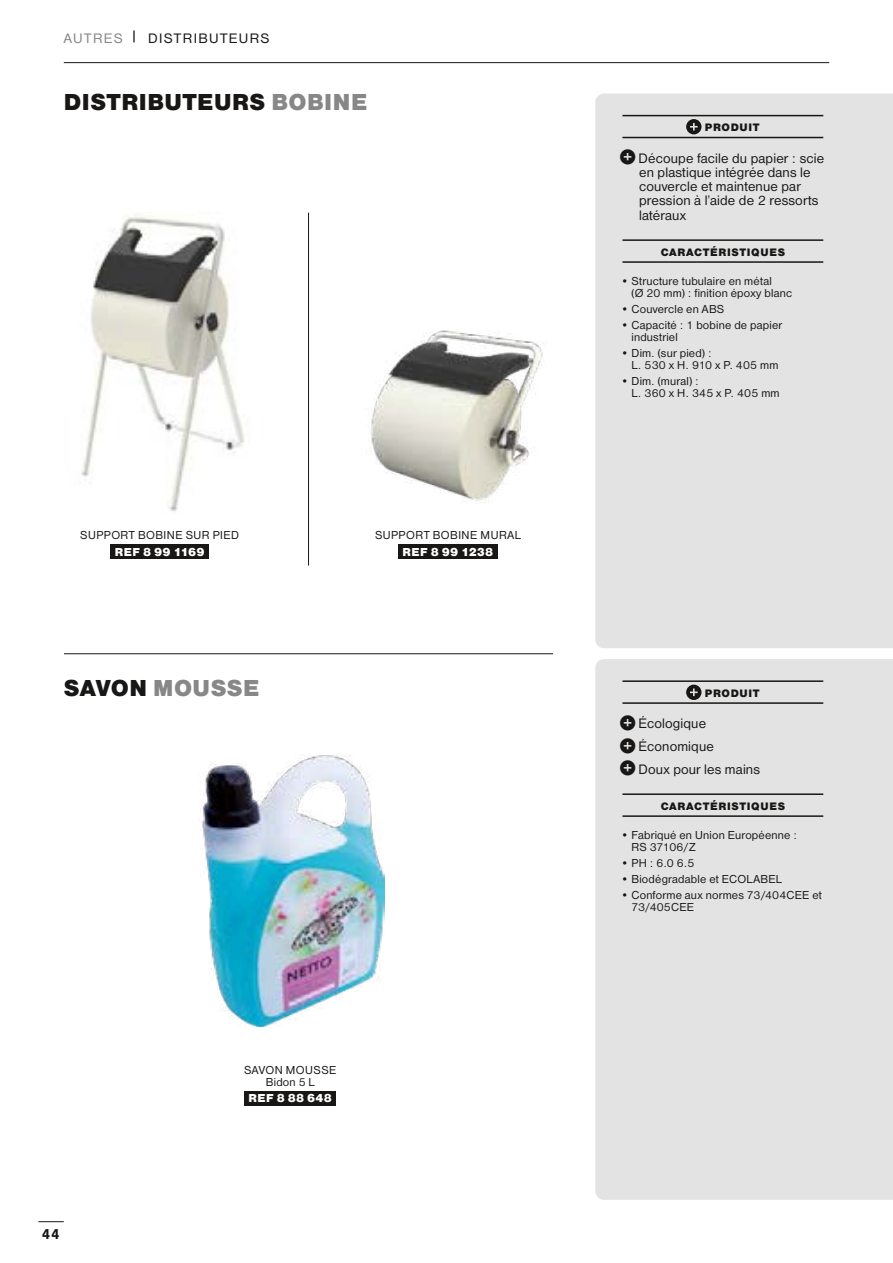
<style>
.page{position:relative;width:893px;height:1263px;background:#fff}
.page>*{position:absolute;margin:0;border:0;box-sizing:border-box;transform-origin:0 0}
.t1{font:24px "Nimbus Sans DOT Blac";letter-spacing:.02em;color:#181716}
.t2{font:24px "Nimbus Sans DOT Blac";letter-spacing:.02em;color:#868786}
.t3{font:700 15px "Nimbus San";color:#181716}
.t4{font:14.25px/14.2px "Nimbus Sans DOT";letter-spacing:.01em;color:#181716}
.t5{font:14.25px "Nimbus Sans DOT";letter-spacing:.095em;color:#181716}
.t6{font:12px/12.3px "Nimbus Sans DOT";letter-spacing:.015em;color:#181716}
.t7{font:12px "Nimbus Sans DOT";letter-spacing:.04em;color:#181716}
.t8{font:12px "Nimbus Sans DOT Blac";letter-spacing:.015em;color:#fff}
.t9{font:12px/12.3px "Nimbus Sans DOT";letter-spacing:.035em;color:#181716;text-align:center}
.t10{font:11.25px "Nimbus Sans DOT Blac";letter-spacing:.06em;color:#181716}
.s1{color:#868786}
.s2{color:#181716}
.s3{font-family:"Pictos Loste";font-size:15px}
</style>
<div class="page">
<img style="left:199px;top:754px;width:185px;height:273px">
<hr style="left:64px;top:653px;width:489px;height:1px;background:#181716">
<div style="left:111px;top:544px;width:98px;height:15px;background:#181716"></div>
<div style="left:398px;top:544px;width:99px;height:15px;background:#181716"></div>
<div style="left:244px;top:1091px;width:92px;height:15px;background:#181716"></div>
<img style="left:81px;top:213px;width:164px;height:299px">
<img style="left:366px;top:330px;width:181px;height:173px">
<hr style="left:308px;top:213px;width:1px;height:353px;background:#181716">
<div style="left:595px;top:94px;width:298px;height:554px;background:#e3e3e3"></div>
<hr style="left:622px;top:115px;width:201px;height:1px;background:#181716">
<hr style="left:622px;top:137px;width:201px;height:1px;background:#181716">
<hr style="left:622px;top:239px;width:201px;height:2px;background:#181716">
<hr style="left:622px;top:261px;width:201px;height:2px;background:#181716">
<svg style="left:686px;top:119px;width:15px;height:15px"></svg>
<div style="left:595px;top:659px;width:298px;height:541px;background:#e3e3e3"></div>
<hr style="left:622px;top:680px;width:201px;height:2px;background:#181716">
<hr style="left:622px;top:702px;width:201px;height:2px;background:#181716">
<hr style="left:622px;top:793px;width:201px;height:2px;background:#181716">
<hr style="left:622px;top:815px;width:201px;height:2px;background:#181716">
<svg style="left:686px;top:685px;width:15px;height:15px"></svg>
<svg style="left:38px;top:1221px;width:26px;height:1px"></svg>
<hr style="left:64px;top:62px;width:765px;height:1px;background:#181716">
<p class="t5" style="left:64px;top:31px;width:207px"><span class="s1">AUTRES</span> | DISTRIBUTEURS</p>
<h1 class="t1" style="left:64px;top:88px;width:305px">DISTRIBUTEURS <span class="s1">BOBINE</span></h1>
<p class="t7" style="left:80px;top:528px;width:160px">SUPPORT BOBINE SUR PIED</p>
<p class="t8" style="left:115px;top:545px;width:91px">REF 8 99 1169</p>
<h1 class="t2" style="left:64px;top:674px;width:197px"><span class="s2">SAVON</span> MOUSSE</h1>
<p class="t7" style="left:375px;top:528px;width:147px">SUPPORT BOBINE MURAL</p>
<p class="t8" style="left:403px;top:545px;width:92px">REF 8 99 1238</p>
<p class="t3" style="left:42px;top:1226px;width:19px">44</p>
<p class="t9" style="left:244px;top:1063px;width:94px">SAVON MOUSSE<br>Bidon 5 L</p>
<p class="t8" style="left:249px;top:1091px;width:85px">REF 8 88 648</p>
<p class="t10" style="left:705px;top:121px;width:56px">PRODUIT</p>
<p class="t4" style="left:639px;top:151px;width:187px;text-indent:-18px"><span class="s3">R</span> Découpe facile du papier : scie en plastique intégrée dans le couvercle et maintenue par pression à l’aide de 2 ressorts latéraux</p>
<p class="t10" style="left:661px;top:245px;width:126px">CARACTÉRISTIQUES</p>
<p class="t6" style="left:631px;top:275px;width:162px;text-indent:-11px">• Structure tubulaire en métal<br>(Ø 20 mm) : finition époxy blanc</p>
<p class="t6" style="left:621px;top:303px;width:105px">• Couvercle en ABS</p>
<p class="t6" style="left:631px;top:319px;width:152px;text-indent:-11px">• Capacité : 1 bobine de papier industriel</p>
<p class="t6" style="left:631px;top:347px;width:148px;text-indent:-11px">• Dim. (sur pied) :<br>L. 530 x H. 910 x P. 405 mm</p>
<p class="t6" style="left:631px;top:375px;width:150px;text-indent:-11px">• Dim. (mural) :<br>L. 360 x H. 345 x P. 405 mm</p>
<p class="t10" style="left:705px;top:686px;width:56px">PRODUIT</p>
<p class="t4" style="left:621px;top:712px;width:141px;line-height:22.8px"><span class="s3">R</span> Écologique<br><span class="s3">R</span> Économique<br><span class="s3">R</span> Doux pour les mains</p>
<p class="t10" style="left:661px;top:799px;width:126px">CARACTÉRISTIQUES</p>
<p class="t6" style="left:631px;top:829px;width:167px;text-indent:-11px">• Fabriqué en Union Européenne :<br>RS 37106/Z</p>
<p class="t6" style="left:621px;top:857px;width:75px">• PH : 6.0 6.5</p>
<p class="t6" style="left:621px;top:873px;width:163px">• Biodégradable et ECOLABEL</p>
<p class="t6" style="left:631px;top:888px;width:192px;text-indent:-11px">• Conforme aux normes 73/404CEE et<br>73/405CEE</p>
</div>
